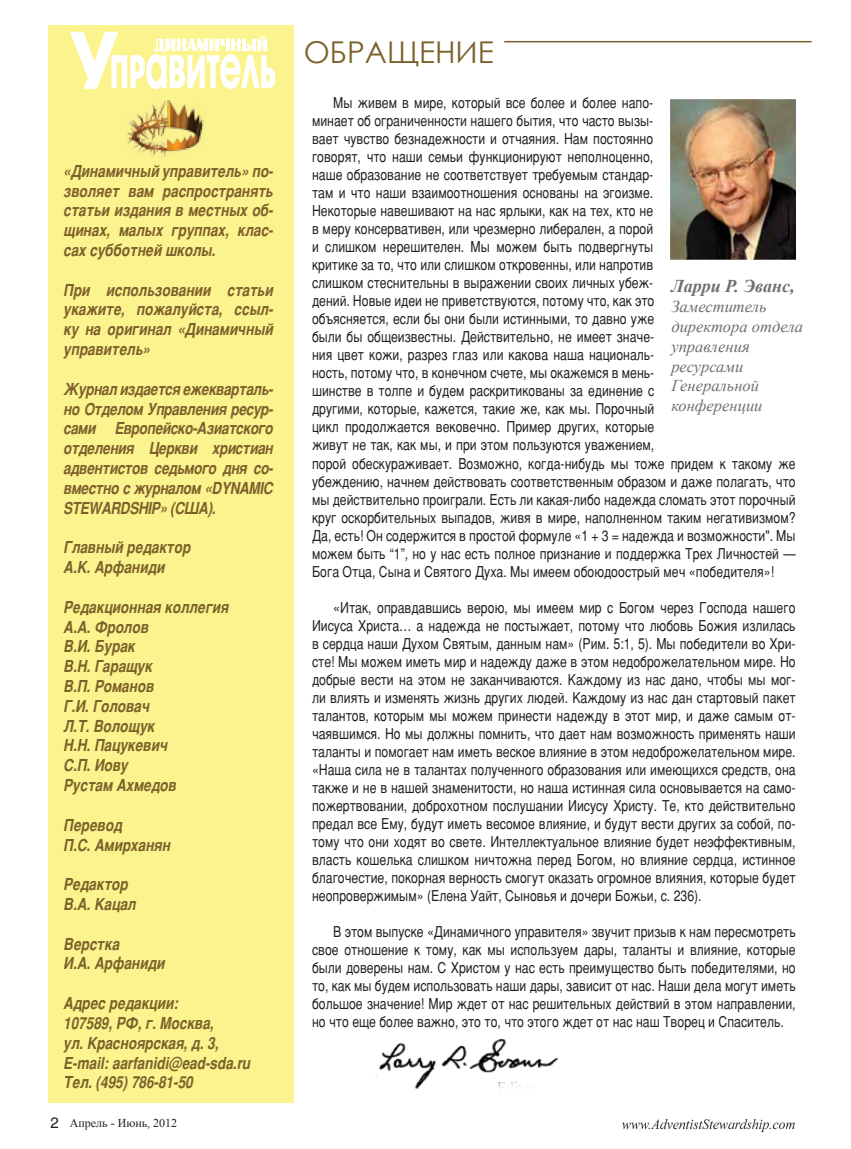
<style>
.page{position:relative;width:851px;height:1149px;background:#fff}
.page>*{position:absolute;margin:0;border:0;box-sizing:border-box;transform-origin:0 0}
.t1{font:30px "Century Gothic";color:#7b622c}
.t2{font:italic 700 18px "Times New Roman";color:#6d6e72}
.t3{font:italic 700 16.5px/19.8px "Bastion";color:#7e602c;text-align:justify}
.t4{font:italic 700 16.5px "Bastion";color:#7b622a}
.t5{font:italic 16.5px/19.8px "Times New Roman";color:#6d6e72}
.t6{font:15px/18px "Bastion";color:#231f20;text-align:justify}
.numeracia{font:12px "Times New Roman";color:#231f20}
.s1{color:#7b622a}
.s2{font-family:"Helios";font-size:15px}
</style>
<div class="page">
<img style="left:622px;top:1119px;width:172px;height:11px">
<div style="left:48px;top:25px;width:245px;height:1077px;background:#fbf38e"></div>
<img style="left:670px;top:100px;width:125px;height:159px">
<img style="left:375px;top:1039px;width:184px;height:50px">
<hr style="left:504px;top:41px;width:307px;height:1px;background:#7e602c">
<img style="left:70px;top:25px;width:224px;height:103px">
<img style="left:125px;top:100px;width:86px;height:57px">
<p class="t3" style="left:63px;top:161px;width:211px">«Динамичный управитель» по&shy;зволяет вам распространять статьи издания в местных об&shy;щинах, малых группах, клас&shy;сах субботней школы.</p>
<p class="t3" style="left:63px;top:280px;width:211px">При использовании статьи укажите, пожалуйста, ссыл&shy;ку на оригинал «Динамичный управитель»</p>
<p class="t3" style="left:63px;top:379px;width:211px">Журнал издается ежекварталь&shy;но Отделом Управления ресур&shy;сами Европейско-Азиатского отделения Церкви христиан адвентистов седьмого дня со&shy;вместно с журналом «DYNAMIC STEWARDSHIP» (С<span class="s1">ША).</span></p>
<p class="t4" style="left:63px;top:537px;width:129px">Главный редактор</p>
<p class="t4" style="left:63px;top:557px;width:103px">А.К. Арфаниди</p>
<p class="t4" style="left:63px;top:596px;width:167px">Редакционная коллегия</p>
<p class="t4" style="left:63px;top:616px;width:86px">А.А. Фролов</p>
<p class="t4" style="left:63px;top:636px;width:73px">В.И. Бурак</p>
<p class="t4" style="left:63px;top:656px;width:90px">В.Н. Гаращук</p>
<p class="t4" style="left:63px;top:676px;width:92px">В.П. Романов</p>
<p class="t4" style="left:63px;top:695px;width:87px">Г.И. Головач</p>
<p class="t4" style="left:63px;top:715px;width:93px">Л.Т. Волощук</p>
<p class="t4" style="left:63px;top:735px;width:105px">Н.Н. Пацукевич</p>
<p class="t4" style="left:63px;top:755px;width:66px">С.П. Иову</p>
<p class="t4" style="left:63px;top:775px;width:114px">Рустам Ахмедов</p>
<p class="t4" style="left:63px;top:814px;width:60px">Перевод</p>
<p class="t4" style="left:63px;top:834px;width:108px">П.С. Амирханян</p>
<p class="t4" style="left:63px;top:874px;width:66px">Редактор</p>
<p class="t4" style="left:63px;top:893px;width:74px">В.А. Кацал</p>
<p class="t4" style="left:63px;top:933px;width:57px">Верстка</p>
<p class="t4" style="left:63px;top:953px;width:103px">И.А. Арфаниди</p>
<p class="t4" style="left:63px;top:992px;width:116px">Адрес редакции:</p>
<p class="t4" style="left:63px;top:1012px;width:152px">107589, РФ, г. Москва,</p>
<p class="t4" style="left:63px;top:1032px;width:157px">ул. Красноярская, д. 3,</p>
<p class="t4" style="left:63px;top:1052px;width:188px">E-mail: aarfanidi@ead-sda.ru</p>
<p class="t4" style="left:63px;top:1072px;width:131px">Тел. (495) 786-81-50</p>
<p class="numeracia" style="left:51px;top:1114px;width:128px"><span class="s2">2</span> Апрель - Июнь, 2012</p>
<p class="t1" style="left:304px;top:31px;width:192px">ОБРАЩЕНИЕ</p>
<p class="t6" style="left:312px;top:94px;width:485px;text-align:left;text-indent:21px">Мы живем в мире, который все более и более напо-<br>минает об ограниченности нашего бытия, что часто вызы-<br>вает чувство безнадежности и отчаяния. Нам постоянно<br>говорят, что наши семьи функционируют неполноценно,<br>наше образование не соответствует требуемым стандар-<br>там и что наши взаимоотношения основаны на эгоизме.<br>Некоторые навешивают на нас ярлыки, как на тех, кто не<br>в меру консервативен, или чрезмерно либерален, а порой<br>и слишком нерешителен. Мы можем быть подвергнуты<br>критике за то, что или слишком откровенны, или напротив<br>слишком стеснительны в выражении своих личных убеж-<br>дений. Новые идеи не приветствуются, потому что, как это<br>объясняется, если бы они были истинными, то давно уже<br>были бы общеизвестны. Действительно, не имеет значе-<br>ния цвет кожи, разрез глаз или какова наша националь-<br>ность, потому что, в конечном счете, мы окажемся в мень-<br>шинстве в толпе и будем раскритикованы за единение с<br>другими, которые, кажется, такие же, как мы. Порочный<br>цикл продолжается вековечно. Пример других, которые<br>живут не так, как мы, и при этом пользуются уважением,<br>порой обескураживает. Возможно, когда-нибудь мы тоже придем к такому же убеждению, начнем действовать соответственным образом и даже полагать, что мы действительно проиграли. Есть ли какая-либо надежда сломать этот порочный круг оскорбительных выпадов, живя в мире, наполненном таким негативизмом?<br>Да, есть! Он содержится в простой формуле «1 + 3 = надежда и возможности". Мы можем быть “1”, но у нас есть полное признание и поддержка Трех Личностей — Бога Отца, Сына и Святого Духа. Мы имеем обоюдоострый меч «победителя»!</p>
<p class="t6" style="left:312px;top:598px;width:485px;text-indent:21px">«Итак, оправдавшись верою, мы имеем мир с Богом через Господа нашего Иисуса Христа… а надежда не постыжает, потому что любовь Божия излилась в сердца наши Духом Святым, данным нам» (Рим. 5:1, 5). Мы победители во Хри&shy;сте! Мы можем иметь мир и надежду даже в этом недоброжелательном мире. Но добрые вести на этом не заканчиваются. Каждому из нас дано, чтобы мы мог&shy;ли влиять и изменять жизнь других людей. Каждому из нас дан стартовый пакет талантов, которым мы можем принести надежду в этот мир, и даже самым от&shy;чаявшимся. Но мы должны помнить, что дает нам возможность применять наши таланты и помогает нам иметь веское влияние в этом недоброжелательном мире. «Наша сила не в талантах полученного образования или имеющихся средств, она также и не в нашей знаменитости, но наша истинная сила основывается на само&shy;пожертвовании, доброхотном послушании Иисусу Христу. Те, кто действительно предал все Ему, будут иметь весомое влияние, и будут вести других за собой, по&shy;тому что они ходят во свете. Интеллектуальное влияние будет неэффективным, власть кошелька слишком ничтожна перед Богом, но влияние сердца, истинное благочестие, покорная верность смогут оказать огромное влияния, которые будет неопровержимым» (Елена Уайт, Сыновья и дочери Божьи, с. 236).</p>
<p class="t6" style="left:312px;top:922px;width:485px;text-indent:21px">В этом выпуске «Динамичного управителя» звучит призыв к нам пересмотреть свое отношение к тому, как мы используем дары, таланты и влияние, которые были доверены нам. С Христом у нас есть преимущество быть победителями, но то, как мы будем использовать наши дары, зависит от нас. Наши дела могут иметь большое значение! Мир ждет от нас решительных действий в этом направлении, но что еще более важно, это то, что этого ждет от нас наш Творец и Спаситель.</p>
<p class="t2" style="left:671px;top:274px;width:125px">Ларри Р. Эванс,</p>
<p class="t5" style="left:671px;top:296px;width:133px">Заместитель директора отдела управления</p>
<p class="t5" style="left:671px;top:356px;width:73px">ресурсами</p>
<p class="t5" style="left:671px;top:375px;width:93px">Генеральной конференции</p>
</div>
